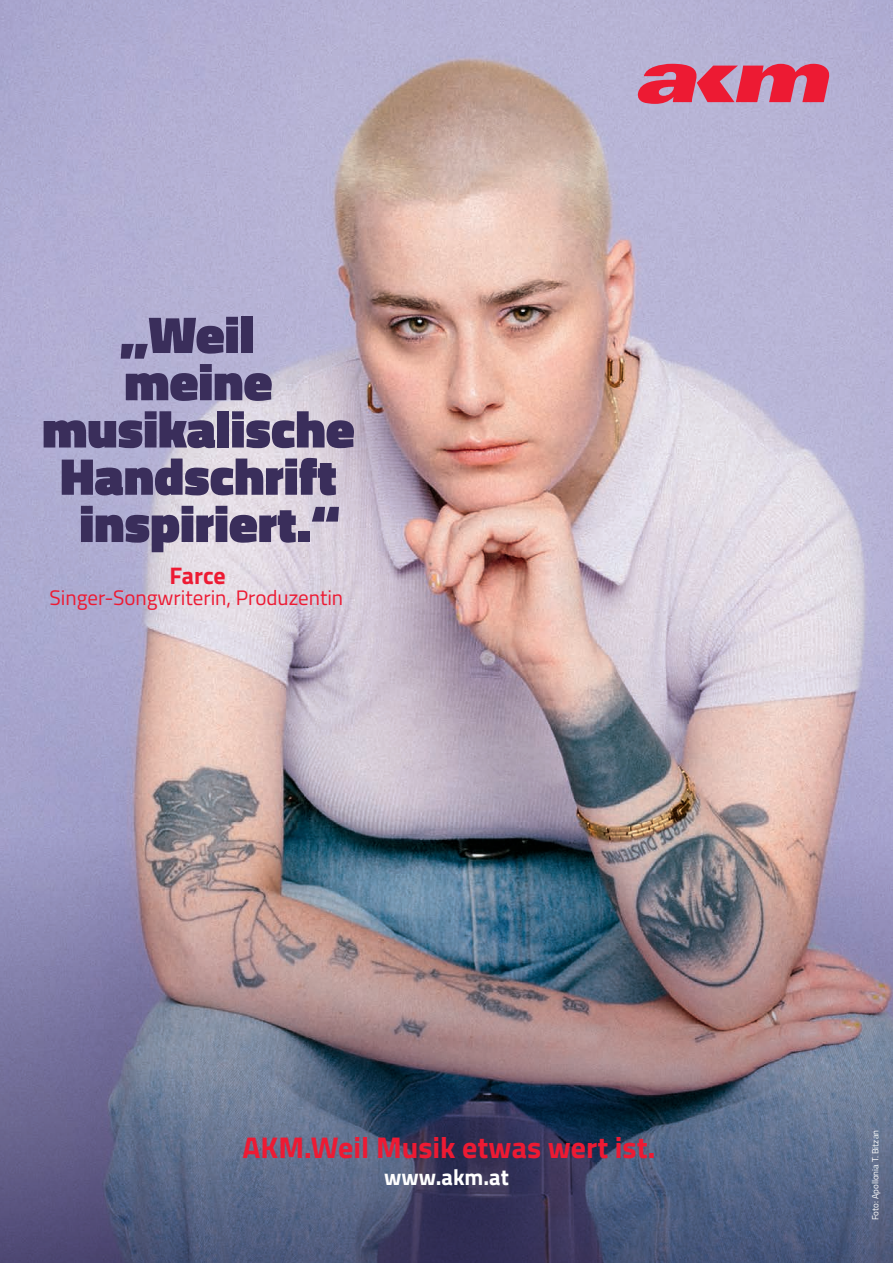
<style>
.page{position:relative;width:893px;height:1263px;background:#fff}
.page>*{position:absolute;margin:0;border:0;box-sizing:border-box;transform-origin:0 0}
.t1{font:900 52.5px/47.2px "Titillium";color:#3a2e5b;text-align:center}
.t2{font:700 30px "Titillium";color:#ed1a33}
.t3{font:700 24px "Titillium";color:#ed1a33}
.t4{font:700 22.5px "Titillium";color:#fff}
.t5{font:21px "Titillium";color:#ed1a33}
.t6{font:9px "Titillium";color:#fff}
</style>
<div class="page">
<img style="left:0;top:0;width:893px;height:838px">
<img style="left:0;top:838px;width:893px;height:425px">
<svg style="left:637px;top:64px;width:194px;height:40px;background:#da4e6b"></svg>
<p class="t1" style="left:42px;top:311px;width:314px">„Weil<br>meine musikalische<br>Handschrift inspiriert.“</p>
<p class="t3" style="left:169px;top:557px;width:58px">Farce</p>
<p class="t5" style="left:49px;top:582px;width:295px">Singer-Songwriterin, Produzentin</p>
<p class="t2" style="left:243px;top:1124px;width:414px">AKM.Weil Musik etwas wert ist.</p>
<p class="t4" style="left:384px;top:1160px;width:126px">www.akm.at</p>
<p class="t6" style="left:869px;top:1220px;width:92px;rotate:-90deg">Foto: Apollonia T. Bitzan</p>
</div>
